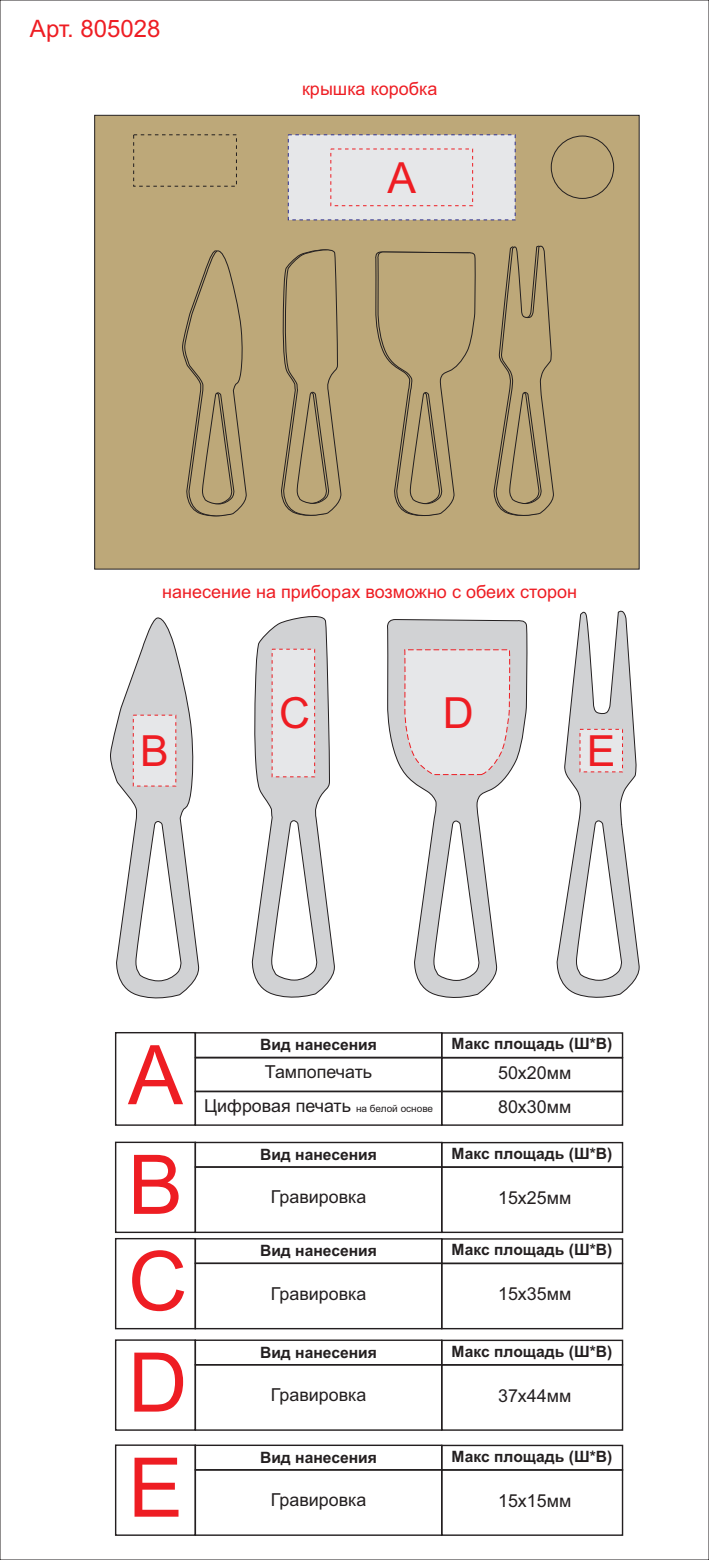
<style>
.page{position:relative;width:709px;height:1560px;background:#fff}
.page>*{position:absolute;margin:0;border:0;box-sizing:border-box;transform-origin:0 0}
.t1{font:82.3px/103.2px "Arial";color:#ee1d23}
.t2{font:42.9px "Arial";color:#ee1d23}
.t3{font:24px "Arial";color:#ee1d23}
.t4{font:18px "Arial";color:#ee1d23}
.t5{font:17.9px/33.6px "Arial";color:#231f20;text-align:center}
.t6{font:700 15.6px "Arial";color:#231f20}
.s1{font-size:10px}
</style>
<div class="page">
<svg style="left:387px;top:619px;width:140px;height:379px"></svg>
<svg style="left:404px;top:649px;width:106px;height:126px;background:#e4e0e2"></svg>
<div style="left:94px;top:115px;width:545px;height:454px;background:#bda879"></div>
<svg style="left:183px;top:244px;width:371px;height:275px;background:#b4a074"></svg>
<div style="left:195px;top:1032px;width:247px;height:25px;border:1px solid #231f20"></div>
<div style="left:195px;top:1141px;width:247px;height:26px;border:1px solid #231f20"></div>
<div style="left:195px;top:1237px;width:247px;height:26px;border:1px solid #231f20"></div>
<div style="left:195px;top:1339px;width:247px;height:26px;border:1px solid #231f20"></div>
<div style="left:195px;top:1444px;width:247px;height:26px;border:1px solid #231f20"></div>
<div style="left:441px;top:1032px;width:182px;height:26px;border:1px solid #231f20"></div>
<div style="left:441px;top:1141px;width:182px;height:26px;border:1px solid #231f20"></div>
<div style="left:441px;top:1237px;width:182px;height:26px;border:1px solid #231f20"></div>
<div style="left:441px;top:1339px;width:182px;height:26px;border:1px solid #231f20"></div>
<div style="left:441px;top:1444px;width:182px;height:26px;border:1px solid #231f20"></div>
<div style="left:115px;top:1031px;width:81px;height:94px;border:1px solid #231f20"></div>
<div style="left:115px;top:1141px;width:81px;height:91px;border:1px solid #231f20"></div>
<div style="left:115px;top:1237px;width:81px;height:92px;border:1px solid #231f20"></div>
<div style="left:115px;top:1339px;width:81px;height:91px;border:1px solid #231f20"></div>
<div style="left:115px;top:1444px;width:81px;height:91px;border:1px solid #231f20"></div>
<div style="left:195px;top:1056px;width:247px;height:36px;border:1px solid #231f20"></div>
<div style="left:195px;top:1090px;width:247px;height:35px;border:1px solid #231f20"></div>
<div style="left:195px;top:1166px;width:247px;height:66px;border:1px solid #231f20"></div>
<div style="left:195px;top:1262px;width:247px;height:67px;border:1px solid #231f20"></div>
<div style="left:195px;top:1363px;width:247px;height:67px;border:1px solid #231f20"></div>
<div style="left:195px;top:1468px;width:247px;height:67px;border:1px solid #231f20"></div>
<div style="left:441px;top:1056px;width:182px;height:36px;border:1px solid #231f20"></div>
<div style="left:441px;top:1090px;width:182px;height:35px;border:1px solid #231f20"></div>
<div style="left:441px;top:1166px;width:182px;height:66px;border:1px solid #231f20"></div>
<div style="left:441px;top:1262px;width:182px;height:67px;border:1px solid #231f20"></div>
<div style="left:441px;top:1363px;width:182px;height:67px;border:1px solid #231f20"></div>
<div style="left:441px;top:1468px;width:182px;height:67px;border:1px solid #231f20"></div>
<div style="left:287px;top:134px;width:229px;height:86px;background:#e6e7e9"></div>
<svg style="left:110px;top:617px;width:90px;height:382px"></svg>
<svg style="left:556px;top:610px;width:84px;height:388px"></svg>
<svg style="left:251px;top:616px;width:84px;height:382px"></svg>
<div style="left:551px;top:136px;width:63px;height:63px;border:1px solid #231f20;border-radius:50%"></div>
<h3 class="t3" style="left:30px;top:19px;width:132px">Арт. 805028</h3>
<p class="t4" style="left:302px;top:82px;width:137px">крышка коробка</p>
<h2 class="t2" style="left:387px;top:161px;width:30px">А</h2>
<p class="t4" style="left:162px;top:584px;width:416px">нанесение на приборах возможно с обеих сторон</p>
<h2 class="t2" style="left:279px;top:697px;width:32px">C</h2>
<h2 class="t2" style="left:443px;top:696px;width:32px">D</h2>
<h2 class="t2" style="left:140px;top:734px;width:30px">B</h2>
<h2 class="t2" style="left:587px;top:734px;width:30px">E</h2>
<h1 class="t1" style="left:128px;top:1027px;width:56px;line-height:109.6px">А<br>B</h1>
<h1 class="t1" style="left:128px;top:1236px;width:61px;text-align:justify">C D E</h1>
<p class="t6" style="left:260px;top:1038px;width:118px">Вид нанесения</p>
<p class="t6" style="left:451px;top:1037px;width:162px">Макс площадь (Ш*В)</p>
<p class="t5" style="left:204px;top:1056px;width:230px">Тампопечать<br>Цифровая печать <span class="s1">на белой основе</span></p>
<p class="t5" style="left:498px;top:1057px;width:75px;text-align:left">50х20мм<br>80х30мм</p>
<p class="t6" style="left:260px;top:1148px;width:118px">Вид нанесения</p>
<p class="t6" style="left:451px;top:1147px;width:162px">Макс площадь (Ш*В)</p>
<p class="t5" style="left:271px;top:1181px;width:97px">Гравировка</p>
<p class="t5" style="left:498px;top:1182px;width:75px">15х25мм</p>
<p class="t6" style="left:260px;top:1244px;width:118px">Вид нанесения</p>
<p class="t6" style="left:451px;top:1243px;width:162px">Макс площадь (Ш*В)</p>
<p class="t5" style="left:271px;top:1277px;width:97px">Гравировка</p>
<p class="t5" style="left:498px;top:1278px;width:75px">15х35мм</p>
<p class="t6" style="left:260px;top:1345px;width:118px">Вид нанесения</p>
<p class="t6" style="left:451px;top:1345px;width:162px">Макс площадь (Ш*В)</p>
<p class="t5" style="left:271px;top:1379px;width:97px">Гравировка</p>
<p class="t5" style="left:498px;top:1379px;width:75px">37х44мм</p>
<p class="t6" style="left:260px;top:1450px;width:118px">Вид нанесения</p>
<p class="t6" style="left:451px;top:1450px;width:162px">Макс площадь (Ш*В)</p>
<p class="t5" style="left:271px;top:1484px;width:97px">Гравировка</p>
<p class="t5" style="left:498px;top:1484px;width:75px">15х15мм</p>
</div>
